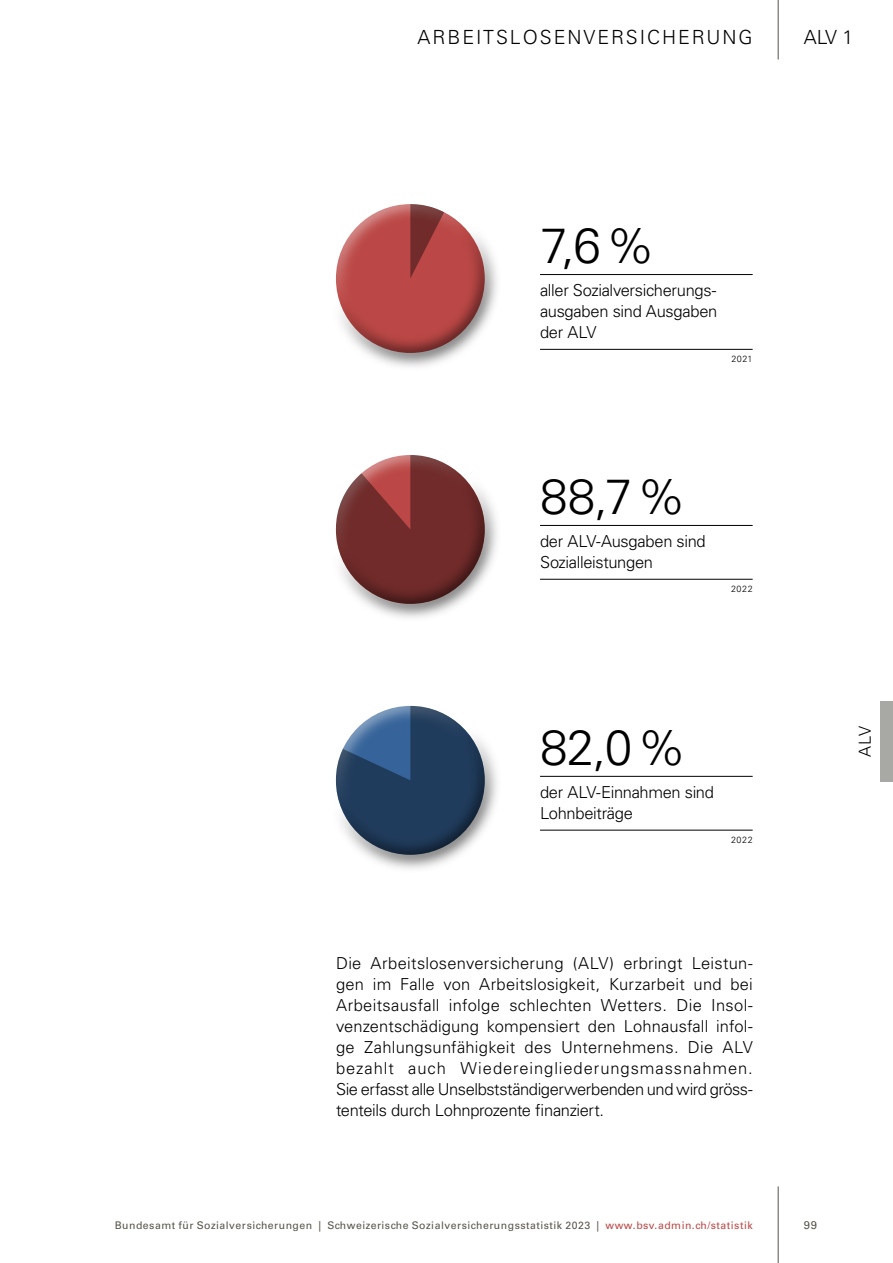
<style>
.page{position:relative;width:893px;height:1263px;background:#fff}
.page>*{position:absolute;margin:0;border:0;box-sizing:border-box;transform-origin:0 0}
.t1{font:300 49.5px "Univers LT Std";color:#000}
.t2{font:300 19.5px "Univers LT Std";letter-spacing:.1em;color:#000}
.t3{font:300 16.5px/21px "Univers LT Std";letter-spacing:-.02em;color:#000;text-align:justify}
.t4{font:11.25px "Univers LT Std";color:#57544b}
.t5{font:10.5px "Univers LT Std";letter-spacing:.045em;color:#57544b}
.t6{font:300 9px "Univers LT Std";letter-spacing:.055em;color:#000}
.s1{color:#bb4846}
</style>
<div class="page">
<hr style="left:778px;top:0;width:1px;height:60px;background:#57544b">
<hr style="left:778px;top:1186px;width:1px;height:77px;background:#57544b">
<div style="left:880px;top:701px;width:13px;height:80px;background:#a8a8a5"></div>
<hr style="left:540px;top:776px;width:213px;height:1px;background:#000">
<hr style="left:540px;top:830px;width:213px;height:1px;background:#000">
<hr style="left:540px;top:525px;width:213px;height:1px;background:#000">
<hr style="left:540px;top:579px;width:213px;height:1px;background:#000">
<hr style="left:540px;top:274px;width:213px;height:1px;background:#000">
<hr style="left:540px;top:349px;width:213px;height:1px;background:#000">
<div style="left:329px;top:222px;width:174px;height:150px;background:#000;opacity:.75"></div>
<div style="left:329px;top:473px;width:174px;height:150px;background:#000;opacity:.75"></div>
<div style="left:329px;top:723px;width:174px;height:151px;background:#000;opacity:.75"></div>
<svg style="left:410px;top:204px;width:34px;height:74px;background:#974240"></svg>
<svg style="left:336px;top:455px;width:149px;height:149px;background:#8f5857"></svg>
<svg style="left:336px;top:706px;width:149px;height:149px;background:#506883"></svg>
<p class="t2" style="left:417px;top:25px;width:337px">ARBEITSLOSENVERSICHERUNG</p>
<p class="t2" style="left:804px;top:25px;width:51px">ALV 1</p>
<h1 class="t1" style="left:540px;top:216px;width:117px">7,6%</h1>
<p class="t3" style="left:540px;top:280px;width:179px">aller Sozialversicherungs&shy;ausgaben sind Ausgaben der ALV</p>
<p class="t6" style="left:731px;top:353px;width:23px">2021</p>
<h1 class="t1" style="left:540px;top:467px;width:148px">88,7%</h1>
<p class="t3" style="left:540px;top:531px;width:167px">der ALV-Ausgaben sind<br>Sozialleistungen</p>
<p class="t6" style="left:731px;top:583px;width:23px">2022</p>
<h1 class="t1" style="left:540px;top:718px;width:148px">82,0%</h1>
<p class="t3" style="left:540px;top:782px;width:175px">der ALV-Einnahmen sind<br>Lohnbeiträge</p>
<p class="t6" style="left:731px;top:834px;width:23px">2022</p>
<p class="t3" style="left:336px;top:952px;width:418px">Die Arbeitslosenversicherung (ALV) erbringt Leistun&shy;gen im Falle von Arbeitslosigkeit, Kurzarbeit und bei Arbeitsausfall infolge schlechten Wetters. Die Insol&shy;venzentschädigung kompensiert den Lohnausfall infol&shy;ge Zahlungsunfähigkeit des Unternehmens. Die ALV bezahlt auch Wiedereingliederungsmassnahmen.<br>Sie erfasst alle Unselbstständigerwerbenden und wird gröss&shy;tenteils durch Lohnprozente finanziert.</p>
<p class="t5" style="left:115px;top:1218px;width:639px">Bundesamt für Sozialversicherungen | Schweizerische Sozialversicherungsstatistik 2023 | <span class="s1">www.bsv.admin.ch/statistik</span></p>
<p class="t3" style="left:855px;top:757px;width:33px;rotate:-90deg">ALV</p>
<p class="t4" style="left:804px;top:1218px;width:15px">99</p>
</div>
